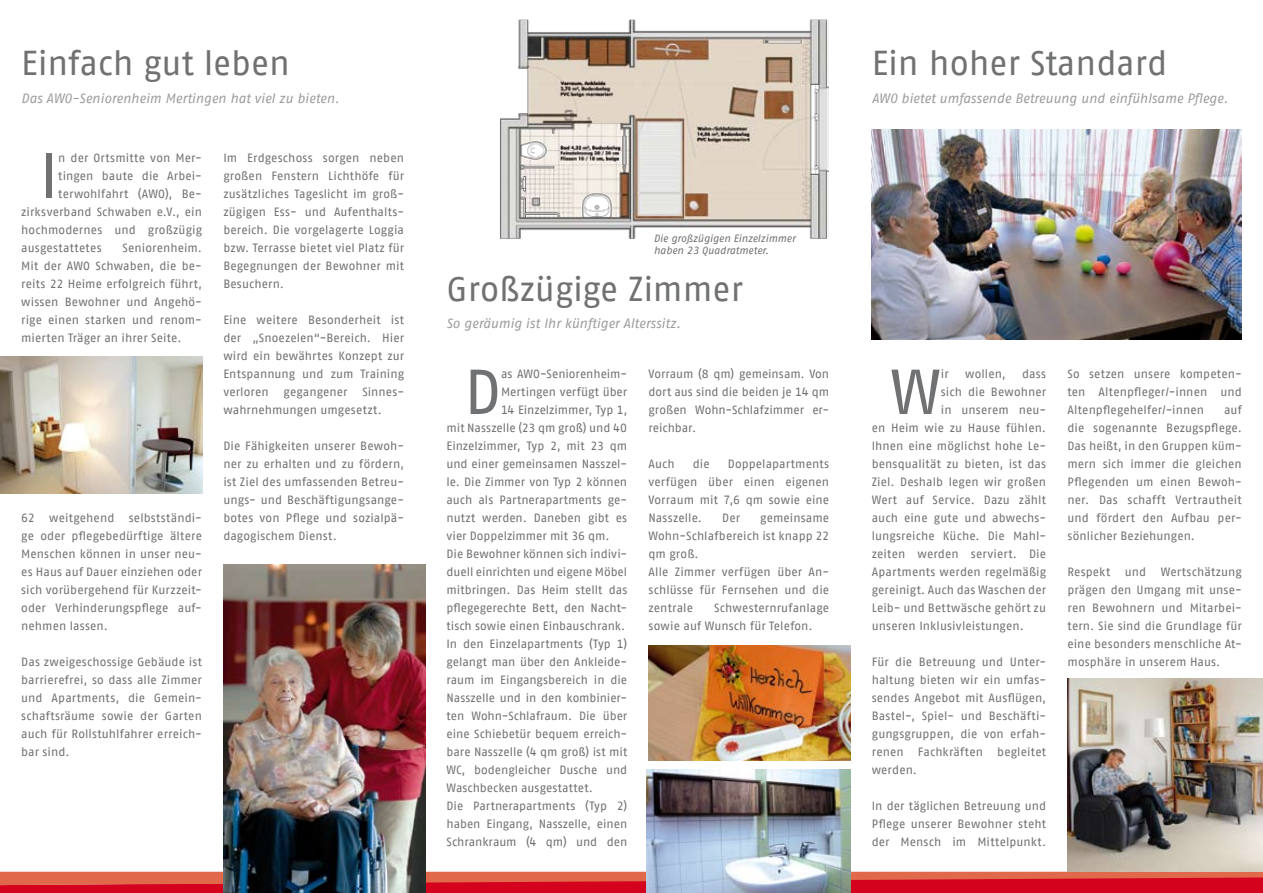
<style>
.page{position:relative;width:1263px;height:893px;background:#fff}
.page>*{position:absolute;margin:0;border:0;box-sizing:border-box;transform-origin:0 0}
.t1{font:63.45px "AWO Fago Office";color:#707173}
.t2{font:34.5px "AWO Fago Office";color:#707173}
.t3{font:italic 13.5px "AWO Fago Office";letter-spacing:-.005em;color:#9c9d9f}
.t4{font:12px/18px "AWO Fago Office";letter-spacing:.005em;color:#707173;text-align:justify}
.t5{font:italic 10.5px/12px "AWO Fago Office";letter-spacing:-.005em;color:#707173}
</style>
<div class="page">
<svg style="left:0;top:872px;width:1263px;height:21px"></svg>
<img style="left:500px;top:20px;width:328px;height:219px">
<img style="left:648px;top:645px;width:202px;height:115px">
<img style="left:646px;top:770px;width:204px;height:123px">
<img style="left:0;top:356px;width:202px;height:137px">
<img style="left:1068px;top:679px;width:195px;height:193px">
<img style="left:224px;top:565px;width:201px;height:328px">
<img style="left:872px;top:129px;width:370px;height:210px">
<h2 class="t2" style="left:21px;top:44px;width:270px">Einfach gut leben</h2>
<h2 class="t2" style="left:872px;top:44px;width:297px">Ein hoher Standard</h2>
<p class="t3" style="left:21px;top:91px;width:320px">Das AWO-Seniorenheim Mertingen hat viel zu bieten.</p>
<p class="t3" style="left:872px;top:91px;width:358px">AWO bietet umfassende Betreuung und einfühlsame Pflege.</p>
<h1 class="t1" style="left:40px;top:140px;width:20px">I</h1>
<p class="t4" style="left:58px;top:149px;width:145px">n der Ortsmitte von Mer-</p>
<p class="t4" style="left:58px;top:167px;width:145px">tingen baute die Arbei-</p>
<p class="t4" style="left:58px;top:185px;width:145px">terwohlfahrt (AWO), Be-</p>
<p class="t4" style="left:21px;top:203px;width:182px">zirksverband Schwaben e.V., ein</p>
<p class="t4" style="left:21px;top:221px;width:182px">hochmodernes und großzügig</p>
<p class="t4" style="left:21px;top:239px;width:82px">ausgestattetes</p>
<p class="t4" style="left:21px;top:239px;width:182px;text-indent:101px">Seniorenheim.<br>Mit der AWO Schwaben, die be&shy;reits 22 Heime erfolgreich führt, wissen Bewohner und Angehö&shy;rige einen starken und renom&shy;mierten Träger an ihrer Seite.</p>
<p class="t4" style="left:21px;top:509px;width:182px">62 weitgehend selbstständi&shy;ge oder pflegebedürftige ältere Menschen können in unser neu&shy;es Haus auf Dauer einziehen oder sich vorübergehend für Kurzzeit&shy;oder Verhinderungspflege auf&shy;nehmen lassen.</p>
<p class="t4" style="left:21px;top:653px;width:182px">Das zweigeschossige Gebäude ist barrierefrei, so dass alle Zimmer und Apartments, die Gemein&shy;schaftsräume sowie der Garten auch für Rollstuhlfahrer erreich&shy;bar sind.</p>
<p class="t4" style="left:223px;top:149px;width:182px">Im Erdgeschoss sorgen neben großen Fenstern Lichthöfe für zusätzliches Tageslicht im groß&shy;zügigen Ess- und Aufenthalts&shy;bereich. Die vorgelagerte Loggia bzw. Terrasse bietet viel Platz für Begegnungen der Bewohner mit Besuchern.</p>
<p class="t4" style="left:223px;top:311px;width:182px">Eine weitere Besonderheit ist der „Snoezelen“-Bereich. Hier wird ein bewährtes Konzept zur Entspannung und zum Training verloren gegangener Sinnes&shy;wahrnehmungen umgesetzt.</p>
<p class="t4" style="left:223px;top:437px;width:182px">Die Fähigkeiten unserer Bewoh&shy;ner zu erhalten und zu fördern, ist Ziel des umfassenden Betreu&shy;ungs- und Beschäftigungsange&shy;botes von Pflege und sozialpä&shy;dagogischem Dienst.</p>
<p class="t5" style="left:654px;top:232px;width:143px">Die großzügigen Einzelzimmer haben 23 Quadratmeter.</p>
<h2 class="t2" style="left:446px;top:269px;width:298px">Großzügige Zimmer</h2>
<p class="t3" style="left:446px;top:316px;width:236px">So geräumig ist Ihr künftiger Alterssitz.</p>
<h1 class="t1" style="left:464px;top:356px;width:39px">D</h1>
<p class="t4" style="left:501px;top:365px;width:128px">as AWO-Seniorenheim-</p>
<p class="t4" style="left:501px;top:383px;width:128px">Mertingen verfügt über</p>
<p class="t4" style="left:501px;top:401px;width:128px">14 Einzelzimmer, Typ 1,</p>
<p class="t4" style="left:446px;top:419px;width:182px">mit Nasszelle (23 qm groß) und 40</p>
<p class="t4" style="left:446px;top:437px;width:182px">Einzelzimmer, Typ 2, mit 23 qm</p>
<p class="t4" style="left:446px;top:455px;width:182px">und einer gemeinsamen Nasszel-</p>
<p class="t4" style="left:446px;top:473px;width:182px">le. Die Zimmer von Typ 2 können</p>
<p class="t4" style="left:446px;top:491px;width:182px">auch als Partnerapartments ge-</p>
<p class="t4" style="left:446px;top:509px;width:182px">nutzt werden. Daneben gibt es</p>
<p class="t4" style="left:446px;top:527px;width:164px">vier Doppelzimmer mit 36 qm.</p>
<p class="t4" style="left:446px;top:545px;width:182px">Die Bewohner können sich indivi-</p>
<p class="t4" style="left:447px;top:563px;width:182px">duell einrichten und eigene Möbel</p>
<p class="t4" style="left:447px;top:581px;width:182px">mitbringen. Das Heim stellt das</p>
<p class="t4" style="left:447px;top:599px;width:182px">pflegegerechte Bett, den Nacht-</p>
<p class="t4" style="left:447px;top:617px;width:180px">tisch sowie einen Einbauschrank.</p>
<p class="t4" style="left:447px;top:635px;width:182px">In den Einzelapartments (Typ 1)</p>
<p class="t4" style="left:447px;top:653px;width:182px">gelangt man über den Ankleide-</p>
<p class="t4" style="left:447px;top:671px;width:182px">raum im Eingangsbereich in die</p>
<p class="t4" style="left:447px;top:689px;width:182px">Nasszelle und in den kombinier-</p>
<p class="t4" style="left:447px;top:707px;width:182px">ten Wohn-Schlafraum. Die über</p>
<p class="t4" style="left:447px;top:725px;width:182px">eine Schiebetür bequem erreich-</p>
<p class="t4" style="left:447px;top:743px;width:182px">bare Nasszelle (4 qm groß) ist mit</p>
<p class="t4" style="left:447px;top:761px;width:182px">WC, bodengleicher Dusche und</p>
<p class="t4" style="left:447px;top:779px;width:148px">Waschbecken ausgestattet.</p>
<p class="t4" style="left:447px;top:797px;width:182px">Die Partnerapartments (Typ 2)</p>
<p class="t4" style="left:447px;top:815px;width:182px">haben Eingang, Nasszelle, einen</p>
<p class="t4" style="left:447px;top:833px;width:182px">Schrankraum (4 qm) und den</p>
<p class="t4" style="left:648px;top:365px;width:182px">Vorraum (8 qm) gemeinsam. Von dort aus sind die beiden je 14 qm großen Wohn-Schlafzimmer er&shy;reichbar.</p>
<p class="t4" style="left:648px;top:455px;width:28px">Auch</p>
<p class="t4" style="left:693px;top:455px;width:18px">die</p>
<p class="t4" style="left:648px;top:455px;width:182px;text-indent:79px">Doppelapartments verfügen über einen eigenen Vorraum mit 7,6 qm sowie eine Nasszelle.</p>
<p class="t4" style="left:648px;top:509px;width:182px;text-align:left;text-indent:112px">gemeinsame<br>Wohn-Schlafbereich ist knapp 22 qm groß.<br>Alle Zimmer verfügen über An&shy;schlüsse für Fernsehen und die zentrale</p>
<p class="t4" style="left:722px;top:509px;width:19px">Der</p>
<p class="t4" style="left:648px;top:599px;width:182px;text-indent:66px">Schwesternrufanlage sowie auf Wunsch für Telefon.</p>
<h1 class="t1" style="left:890px;top:356px;width:52px">W</h1>
<p class="t4" style="left:941px;top:365px;width:9px">ir</p>
<p class="t4" style="left:965px;top:365px;width:42px">wollen,</p>
<p class="t4" style="left:1022px;top:365px;width:25px">dass</p>
<p class="t4" style="left:941px;top:383px;width:107px">sich die Bewohner</p>
<p class="t4" style="left:941px;top:401px;width:107px">in unserem neu-</p>
<p class="t4" style="left:872px;top:419px;width:176px">en Heim wie zu Hause fühlen.</p>
<p class="t4" style="left:872px;top:437px;width:176px">Ihnen eine möglichst hohe Le-</p>
<p class="t4" style="left:872px;top:455px;width:176px">bensqualität zu bieten, ist das</p>
<p class="t4" style="left:872px;top:473px;width:176px">Ziel. Deshalb legen wir großen</p>
<p class="t4" style="left:872px;top:491px;width:176px">Wert auf Service. Dazu zählt</p>
<p class="t4" style="left:872px;top:509px;width:176px">auch eine gute und abwechs-</p>
<p class="t4" style="left:872px;top:527px;width:176px">lungsreiche Küche. Die Mahl-</p>
<p class="t4" style="left:872px;top:545px;width:176px">zeiten werden serviert. Die</p>
<p class="t4" style="left:872px;top:563px;width:176px">Apartments werden regelmäßig</p>
<p class="t4" style="left:872px;top:581px;width:176px">gereinigt. Auch das Waschen der</p>
<p class="t4" style="left:872px;top:599px;width:176px">Leib- und Bettwäsche gehört zu</p>
<p class="t4" style="left:872px;top:617px;width:153px">unseren Inklusivleistungen.</p>
<p class="t4" style="left:872px;top:653px;width:176px">Für die Betreuung und Unter&shy;haltung bieten wir ein umfas&shy;sendes Angebot mit Ausflügen, Bastel-, Spiel- und Beschäfti&shy;gungsgruppen, die von erfah&shy;renen Fachkräften begleitet werden.</p>
<p class="t4" style="left:872px;top:797px;width:176px">In der täglichen Betreuung und Pflege unserer Bewohner steht der Mensch im Mittelpunkt.</p>
<p class="t4" style="left:1067px;top:365px;width:176px">So setzen unsere kompeten&shy;ten Altenpfleger/-innen und Altenpflegehelfer/-innen</p>
<p class="t4" style="left:1067px;top:401px;width:176px;text-indent:157px">auf die sogenannte Bezugspflege.<br>Das heißt, in den Gruppen küm&shy;mern sich immer die gleichen Pflegenden um einen Bewoh&shy;ner. Das schafft Vertrautheit und fördert den Aufbau per&shy;sönlicher Beziehungen.</p>
<p class="t4" style="left:1067px;top:563px;width:176px">Respekt und Wertschätzung prägen den Umgang mit unse&shy;ren Bewohnern und Mitarbei&shy;tern. Sie sind die Grundlage für eine besonders menschliche At&shy;mosphäre in unserem Haus.</p>
</div>
